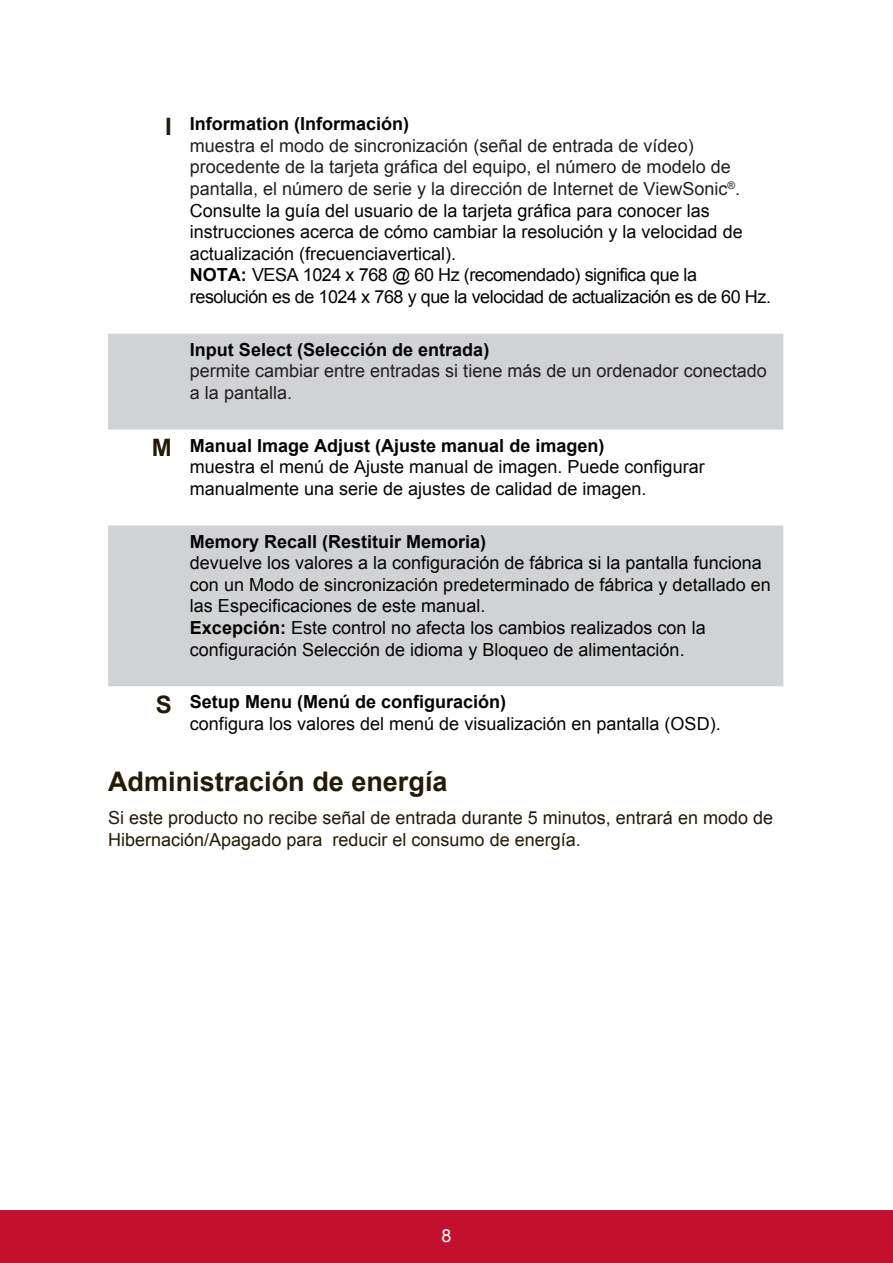
<style>
.page{position:relative;width:893px;height:1263px;background:#fff}
.page>*{position:absolute;margin:0;border:0;box-sizing:border-box;transform-origin:0 0}
.t1{font:700 27px "Arial";color:#251a05}
.t2{font:18px/21.6px "Arial";color:#040503}
.t3{font:18px/21.6px "Arial";color:#251a05}
.t4{font:18px/21.6px "Arial";color:#231f20}
.t5{font:700 18px "Arial";color:#040503}
.t6{font:18px "Arial";color:#fff}
.s1{font-weight:700;font-size:24px;color:#251a05}
.s2{font-weight:700}
.s3{color:#231f20}
</style>
<div class="page">
<div style="left:0;top:1210px;width:892px;height:53px;background:#c3102f"></div>
<svg style="left:108px;top:334px;width:675px;height:352px;fill:#d1d2d4"></svg>
<p class="t2" style="left:190px;top:113px;width:582px;text-indent:-25px"><span class="s1">I</span> <span class="s2">Information (Información)<br></span><span class="s3">muestra el modo de sincronización (señal de entrada de vídeo) procedente de la tarjeta gráfica del equipo, el número de modelo de pantalla, el número de serie y la dirección de Internet de ViewSonic</span><sup>®</sup><span class="s3">.<br></span>Consulte la guía del usuario de la tarjeta gráfica para conocer las instrucciones acerca de cómo cambiar la resolución y la velocidad de actualización (frecuenciavertical).<br><span class="s2">NOTA:</span> VESA 1024 x 768 @ 60 Hz (recomendado) significa que la resolución es de 1024 x 768 y que la velocidad de actualización es de 60 Hz.</p>
<p class="t5" style="left:190px;top:337px;width:301px">Input Select (Selección de entrada)</p>
<p class="t4" style="left:190px;top:360px;width:578px">permite cambiar entre entradas si tiene más de un ordenador conectado a la pantalla.</p>
<p class="t2" style="left:190px;top:435px;width:516px;text-indent:-38px"><span class="s1">M</span> <span class="s2">Manual Image Adjust (Ajuste manual de imagen)<br></span>muestra el menú de Ajuste manual de imagen. Puede configurar manualmente una serie de ajustes de calidad de imagen.</p>
<p class="t5" style="left:190px;top:529px;width:298px">Memory Recall (Restituir Memoria)</p>
<p class="t2" style="left:190px;top:552px;width:582px">devuelve los valores a la configuración de fábrica si la pantalla funciona con un Modo de sincronización predeterminado de fábrica y detallado en las Especificaciones de este manual.<br><span class="s2">Excepción:</span> Este control no afecta los cambios realizados con la configuración Selección de idioma y Bloqueo de alimentación.</p>
<p class="t2" style="left:190px;top:691px;width:532px;text-indent:-34px"><span class="s1">S</span> <span class="s2">Setup Menu (Menú de configuración)<br></span>configura los valores del menú de visualización en pantalla (OSD).</p>
<h1 class="t1" style="left:108px;top:763px;width:341px">Administración de energía</h1>
<p class="t3" style="left:108px;top:807px;width:666px">Si este producto no recibe señal de entrada durante 5 minutos, entrará en modo de<br>Hibernación/Apagado para reducir el consumo de energía.</p>
<p class="t6" style="left:441px;top:1223px;width:12px">8</p>
</div>
